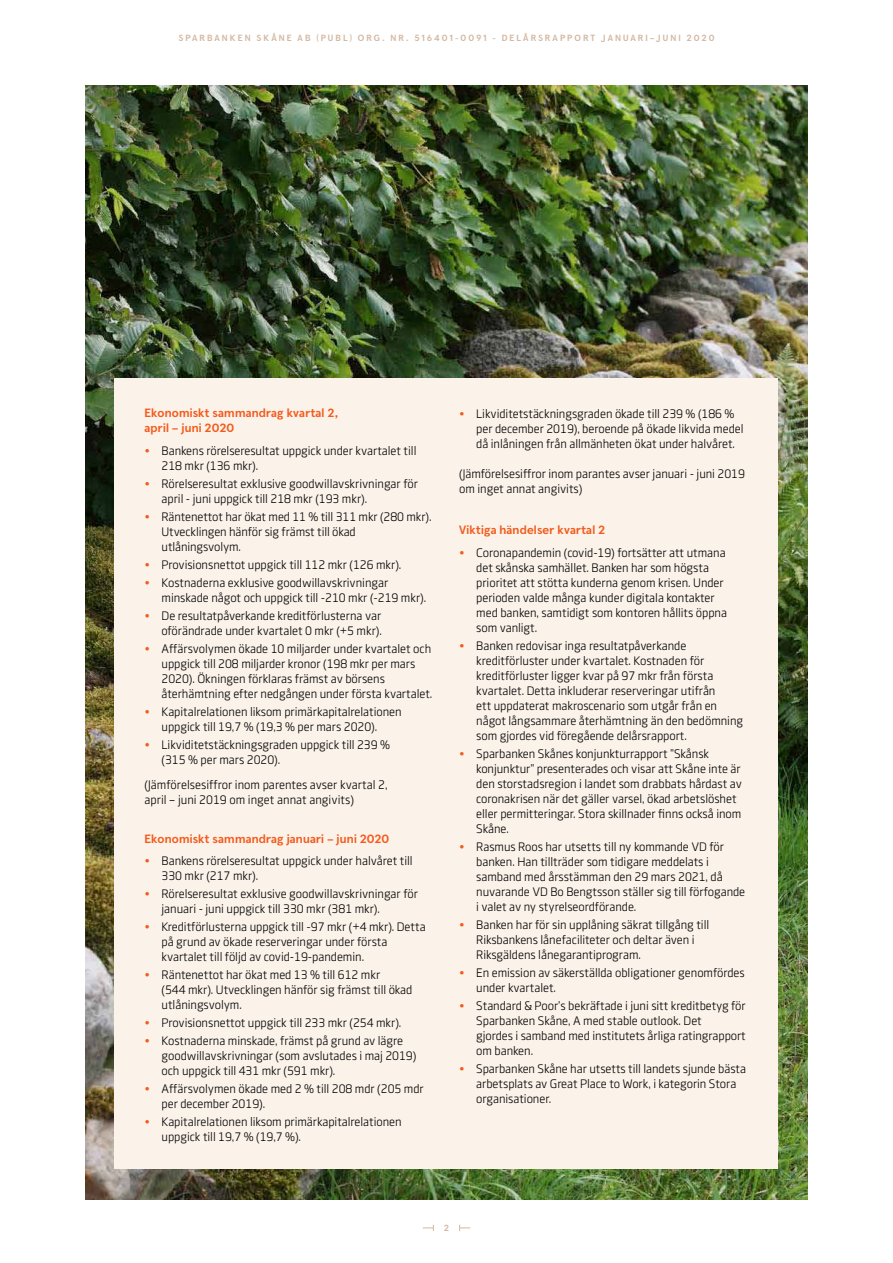
<style>
.page{position:relative;width:893px;height:1263px;background:#fff}
.page>*{position:absolute;margin:0;border:0;box-sizing:border-box;transform-origin:0 0}
.t1{font:12px/15px "Swedbank Sans";letter-spacing:-.005em;color:#000}
.t2{font:700 12px/15px "Swedbank Headline";letter-spacing:.02em;color:#f35b1c}
.t3{font:700 9px "Swedbank Headline";letter-spacing:.22em;color:#d4b8a3}
.s1{color:#f35b1c}
</style>
<div class="page">
<svg style="left:423px;top:1225px;width:11px;height:6px"></svg>
<svg style="left:459px;top:1225px;width:11px;height:6px"></svg>
<img style="left:85px;top:85px;width:723px;height:1114px">
<div style="left:115px;top:378px;width:663px;height:791px;background:#fbf2ea"></div>
<p class="t3" style="left:178px;top:32px;width:537px">SPARBANKEN SKÅNE AB (PUBL) ORG. NR. 516401-0091 - DELÅRSRAPPORT JANUARI–JUNI 2020</p>
<p class="t2" style="left:145px;top:406px;width:196px">Ekonomiskt sammandrag kvartal 2, april – juni 2020</p>
<p class="t1" style="left:162px;top:443px;width:256px;text-indent:-17px"><span class="s1">•</span> Bankens rörelseresultat uppgick under kvartalet till<br>218 mkr (136 mkr).</p>
<p class="t1" style="left:162px;top:476px;width:258px;text-indent:-17px"><span class="s1">•</span> Rörelseresultat exklusive goodwillavskrivningar för april - juni uppgick till 218 mkr (193 mkr).</p>
<p class="t1" style="left:162px;top:509px;width:271px;text-indent:-17px"><span class="s1">•</span> Räntenettot har ökat med 11 % till 311 mkr (280 mkr).<br>Utvecklingen hänför sig främst till ökad utlåningsvolym.</p>
<p class="t1" style="left:145px;top:557px;width:258px"><span class="s1">•</span> Provisionsnettot uppgick till 112 mkr (126 mkr).</p>
<p class="t1" style="left:162px;top:575px;width:266px;text-indent:-17px"><span class="s1">•</span> Kostnaderna exklusive goodwillavskrivningar minskade något och uppgick till -210 mkr (-219 mkr).</p>
<p class="t1" style="left:145px;top:608px;width:239px;text-align:right"><span class="s1">•</span> De resultatpåverkande kreditförlusterna var oförändrade under kvartalet 0 mkr (+5 mkr).</p>
<p class="t1" style="left:162px;top:641px;width:272px;text-indent:-17px"><span class="s1">•</span> Affärsvolymen ökade 10 miljarder under kvartalet och uppgick till 208 miljarder kronor (198 mkr per mars 2020). Ökningen förklaras främst av börsens återhämtning efter nedgången under första kvartalet.</p>
<p class="t1" style="left:162px;top:704px;width:242px;text-indent:-17px"><span class="s1">•</span> Kapitalrelationen liksom primärkapitalrelationen uppgick till 19,7 % (19,3 % per mars 2020).</p>
<p class="t1" style="left:162px;top:737px;width:230px;text-indent:-17px"><span class="s1">•</span> Likviditetstäckningsgraden uppgick till 239 % (315 % per mars 2020).</p>
<p class="t1" style="left:145px;top:777px;width:244px">(Jämförelsesiffror inom parentes avser kvartal 2, april – juni 2019 om inget annat angivits)</p>
<p class="t2" style="left:145px;top:832px;width:246px">Ekonomiskt sammandrag januari – juni 2020</p>
<p class="t1" style="left:162px;top:853px;width:252px;text-indent:-17px"><span class="s1">•</span> Bankens rörelseresultat uppgick under halvåret till<br>330 mkr (217 mkr).</p>
<p class="t1" style="left:162px;top:886px;width:258px;text-indent:-17px"><span class="s1">•</span> Rörelseresultat exklusive goodwillavskrivningar för januari - juni uppgick till 330 mkr (381 mkr).</p>
<p class="t1" style="left:162px;top:919px;width:266px;text-indent:-17px"><span class="s1">•</span> Kreditförlusterna uppgick till -97 mkr (+4 mkr). Detta på grund av ökade reserveringar under första kvartalet till följd av covid-19-pandemin.</p>
<p class="t1" style="left:162px;top:967px;width:252px;text-indent:-17px"><span class="s1">•</span> Räntenettot har ökat med 13 % till 612 mkr<br>(544 mkr). Utvecklingen hänför sig främst till ökad utlåningsvolym.</p>
<p class="t1" style="left:145px;top:1015px;width:258px"><span class="s1">•</span> Provisionsnettot uppgick till 233 mkr (254 mkr).</p>
<p class="t1" style="left:162px;top:1033px;width:256px;text-indent:-17px"><span class="s1">•</span> Kostnaderna minskade, främst på grund av lägre goodwillavskrivningar (som avslutades i maj 2019) och uppgick till 431 mkr (591 mkr).</p>
<p class="t1" style="left:162px;top:1081px;width:264px;text-indent:-17px"><span class="s1">•</span> Affärsvolymen ökade med 2 % till 208 mdr (205 mdr per december 2019).</p>
<p class="t1" style="left:162px;top:1114px;width:242px;text-indent:-17px"><span class="s1">•</span> Kapitalrelationen liksom primärkapitalrelationen uppgick till 19,7 % (19,7 %).</p>
<p class="t1" style="left:476px;top:406px;width:269px;text-indent:-17px"><span class="s1">•</span> Likviditetstäckningsgraden ökade till 239 % (186 % per december 2019), beroende på ökade likvida medel då inlåningen från allmänheten ökat under halvåret.</p>
<p class="t1" style="left:459px;top:466px;width:287px">(Jämförelsesiffror inom parantes avser januari - juni 2019 om inget annat angivits)</p>
<p class="t2" style="left:459px;top:523px;width:148px">Viktiga händelser kvartal 2</p>
<p class="t1" style="left:476px;top:545px;width:252px;text-indent:-17px"><span class="s1">•</span> Coronapandemin (covid-19) fortsätter att utmana det skånska samhället. Banken har som högsta prioritet att stötta kunderna genom krisen. Under perioden valde många kunder digitala kontakter med banken, samtidigt som kontoren hållits öppna som vanligt.</p>
<p class="t1" style="left:476px;top:638px;width:268px;text-indent:-17px"><span class="s1">•</span> Banken redovisar inga resultatpåverkande kreditförluster under kvartalet. Kostnaden för kreditförluster ligger kvar på 97 mkr från första kvartalet. Detta inkluderar reserveringar utifrån<br>ett uppdaterat makroscenario som utgår från en något långsammare återhämtning än den bedömning som gjordes vid föregående delårsrapport.</p>
<p class="t1" style="left:476px;top:746px;width:267px;text-indent:-17px"><span class="s1">•</span> Sparbanken Skånes konjunkturrapport ”Skånsk konjunktur” presenterades och visar att Skåne inte är den storstadsregion i landet som drabbats hårdast av coronakrisen när det gäller varsel, ökad arbetslöshet eller permitteringar. Stora skillnader finns också inom Skåne.</p>
<p class="t1" style="left:476px;top:839px;width:271px;text-indent:-17px"><span class="s1">•</span> Rasmus Roos har utsetts till ny kommande VD för banken. Han tillträder som tidigare meddelats i samband med årsstämman den 29 mars 2021, då nuvarande VD Bo Bengtsson ställer sig till förfogande i valet av ny styrelseordförande.</p>
<p class="t1" style="left:476px;top:917px;width:234px;text-indent:-17px"><span class="s1">•</span> Banken har för sin upplåning säkrat tillgång till<br>Riksbankens lånefaciliteter och deltar även i<br>Riksgäldens lånegarantiprogram.</p>
<p class="t1" style="left:476px;top:965px;width:270px;text-indent:-17px"><span class="s1">•</span> En emission av säkerställda obligationer genomfördes under kvartalet.</p>
<p class="t1" style="left:476px;top:998px;width:271px;text-indent:-17px"><span class="s1">•</span> Standard &amp; Poor’s bekräftade i juni sitt kreditbetyg för Sparbanken Skåne, A med stable outlook. Det<br>gjordes i samband med institutets årliga ratingrapport om banken.</p>
<p class="t1" style="left:476px;top:1061px;width:271px;text-indent:-17px"><span class="s1">•</span> Sparbanken Skåne har utsetts till landets sjunde bästa arbetsplats av Great Place to Work, i kategorin Stora organisationer.</p>
<p class="t3" style="left:444px;top:1222px;width:7px">2</p>
</div>
